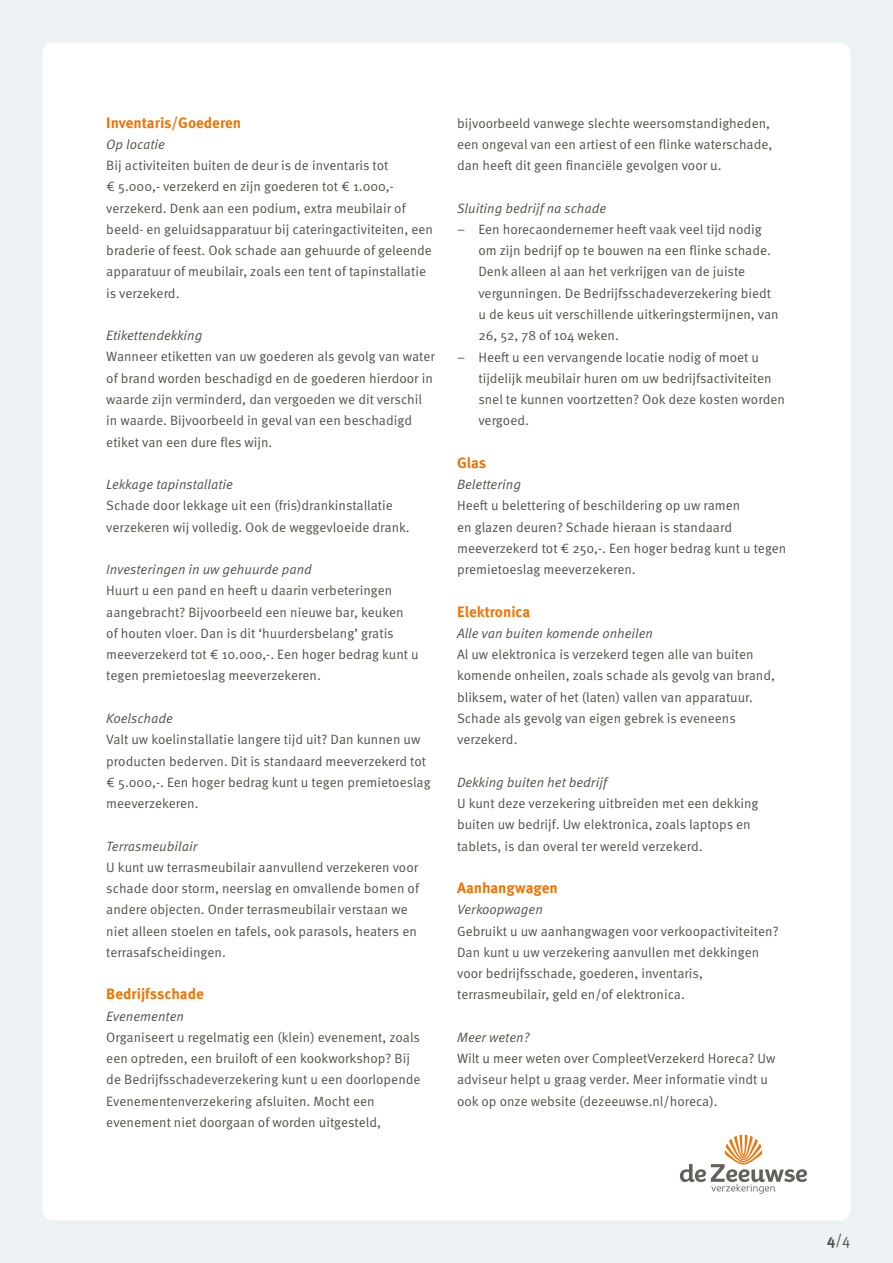
<style>
.page{position:relative;width:893px;height:1263px;background:#ecf1f3}
.page>*{position:absolute;margin:0;border:0;box-sizing:border-box;transform-origin:0 0}
.t1{font:700 15px "Meta OT";color:#f07300}
.t2{font:15px "Meta OT Norm";color:#525149}
.t3{font:13.5px/21.3px "Meta OT Norm";color:#525149}
.t4{font:13.5px "Meta OT Norm Ita";color:#525149}
.s1{font-family:"Meta OT";font-weight:700}
</style>
<div class="page">
<div style="left:43px;top:43px;width:807px;height:1177px;background:#fff;border-radius:11px"></div>
<svg style="left:680px;top:1135px;width:127px;height:59px"></svg>
<p class="t1" style="left:106px;top:113px;width:136px">Inventaris/Goederen</p>
<p class="t4" style="left:106px;top:136px;width:60px">Op locatie</p>
<p class="t3" style="left:106px;top:155px;width:328px">Bij activiteiten buiten de deur is de inventaris tot<br>€ 5.000,- verzekerd en zijn goederen tot € 1.000,- verzekerd. Denk aan een podium, extra meubilair of beeld- en geluidsapparatuur bij cateringactiviteiten, een braderie of feest. Ook schade aan gehuurde of geleende apparatuur of meubilair, zoals een tent of tapinstallatie is verzekerd.</p>
<p class="t4" style="left:106px;top:328px;width:98px">Etikettendekking</p>
<p class="t3" style="left:106px;top:346px;width:330px">Wanneer etiketten van uw goederen als gevolg van water of brand worden beschadigd en de goederen hierdoor in waarde zijn verminderd, dan vergoeden we dit verschil in waarde. Bijvoorbeeld in geval van een beschadigd etiket van een dure fles wijn.</p>
<p class="t4" style="left:106px;top:476px;width:128px">Lekkage tapinstallatie</p>
<p class="t3" style="left:106px;top:495px;width:305px">Schade door lekkage uit een (fris)drankinstallatie verzekeren wij volledig. Ook de weggevloeide drank.</p>
<p class="t4" style="left:106px;top:561px;width:207px">Investeringen in uw gehuurde pand</p>
<p class="t3" style="left:106px;top:580px;width:314px">Huurt u een pand en heeft u daarin verbeteringen aangebracht? Bijvoorbeeld een nieuwe bar, keuken<br>of houten vloer. Dan is dit ‘huurdersbelang’ gratis meeverzekerd tot € 10.000,-. Een hoger bedrag kunt u tegen premietoeslag meeverzekeren.</p>
<p class="t4" style="left:106px;top:710px;width:68px">Koelschade</p>
<p class="t3" style="left:106px;top:729px;width:326px">Valt uw koelinstallatie langere tijd uit? Dan kunnen uw producten bederven. Dit is standaard meeverzekerd tot € 5.000,-. Een hoger bedrag kunt u tegen premietoeslag meeverzekeren.</p>
<p class="t4" style="left:106px;top:838px;width:93px">Terrasmeubilair</p>
<p class="t3" style="left:106px;top:857px;width:314px">U kunt uw terrasmeubilair aanvullend verzekeren voor schade door storm, neerslag en omvallende bomen of andere objecten. Onder terrasmeubilair verstaan we niet alleen stoelen en tafels, ook parasols, heaters en terrasafscheidingen.</p>
<p class="t1" style="left:106px;top:985px;width:99px">Bedrijfsschade</p>
<p class="t4" style="left:106px;top:1008px;width:79px">Evenementen</p>
<p class="t3" style="left:106px;top:1027px;width:316px">Organiseert u regelmatig een (klein) evenement, zoals een optreden, een bruiloft of een kookworkshop? Bij de Bedrijfsschadeverzekering kunt u een doorlopende Evenementenverzekering afsluiten. Mocht een evenement niet doorgaan of worden uitgesteld,</p>
<p class="t3" style="left:457px;top:112px;width:317px">bijvoorbeeld vanwege slechte weersomstandigheden, een ongeval van een artiest of een flinke waterschade, dan heeft dit geen financiële gevolgen voor u.</p>
<p class="t4" style="left:457px;top:200px;width:151px">Sluiting bedrijf na schade</p>
<p class="t3" style="left:478px;top:219px;width:302px;text-indent:-21px">– Een horecaondernemer heeft vaak veel tijd nodig om zijn bedrijf op te bouwen na een flinke schade.<br>Denk alleen al aan het verkrijgen van de juiste vergunningen. De Bedrijfsschadeverzekering biedt u de keus uit verschillende uitkeringstermijnen, van 26, 52, 78 of 104 weken.</p>
<p class="t3" style="left:478px;top:346px;width:308px;text-indent:-21px">– Heeft u een vervangende locatie nodig of moet u tijdelijk meubilair huren om uw bedrijfsactiviteiten snel te kunnen voortzetten? Ook deze kosten worden vergoed.</p>
<p class="t1" style="left:457px;top:453px;width:31px">Glas</p>
<p class="t4" style="left:457px;top:476px;width:66px">Belettering</p>
<p class="t3" style="left:457px;top:495px;width:331px">Heeft u belettering of beschildering op uw ramen<br>en glazen deuren? Schade hieraan is standaard meeverzekerd tot € 250,-. Een hoger bedrag kunt u tegen premietoeslag meeverzekeren.</p>
<p class="t1" style="left:457px;top:602px;width:75px">Elektronica</p>
<p class="t4" style="left:457px;top:625px;width:198px">Alle van buiten komende onheilen</p>
<p class="t3" style="left:457px;top:644px;width:319px">Al uw elektronica is verzekerd tegen alle van buiten komende onheilen, zoals schade als gevolg van brand, bliksem, water of het (laten) vallen van apparatuur.<br>Schade als gevolg van eigen gebrek is eveneens verzekerd.</p>
<p class="t4" style="left:457px;top:774px;width:151px">Dekking buiten het bedrijf</p>
<p class="t3" style="left:457px;top:793px;width:303px">U kunt deze verzekering uitbreiden met een dekking buiten uw bedrijf. Uw elektronica, zoals laptops en tablets, is dan overal ter wereld verzekerd.</p>
<p class="t1" style="left:457px;top:878px;width:102px">Aanhangwagen</p>
<p class="t4" style="left:457px;top:901px;width:87px">Verkoopwagen</p>
<p class="t3" style="left:457px;top:920px;width:323px">Gebruikt u uw aanhangwagen voor verkoopactiviteiten?<br>Dan kunt u uw verzekering aanvullen met dekkingen voor bedrijfsschade, goederen, inventaris, terrasmeubilair, geld en/of elektronica.</p>
<p class="t4" style="left:457px;top:1029px;width:74px">Meer weten?</p>
<p class="t3" style="left:457px;top:1048px;width:320px">Wilt u meer weten over CompleetVerzekerd Horeca? Uw adviseur helpt u graag verder. Meer informatie vindt u ook op onze website (dezeeuwse.nl/horeca).</p>
<p class="t2" style="left:827px;top:1230px;width:25px"><span class="s1">4</span>/4</p>
</div>
